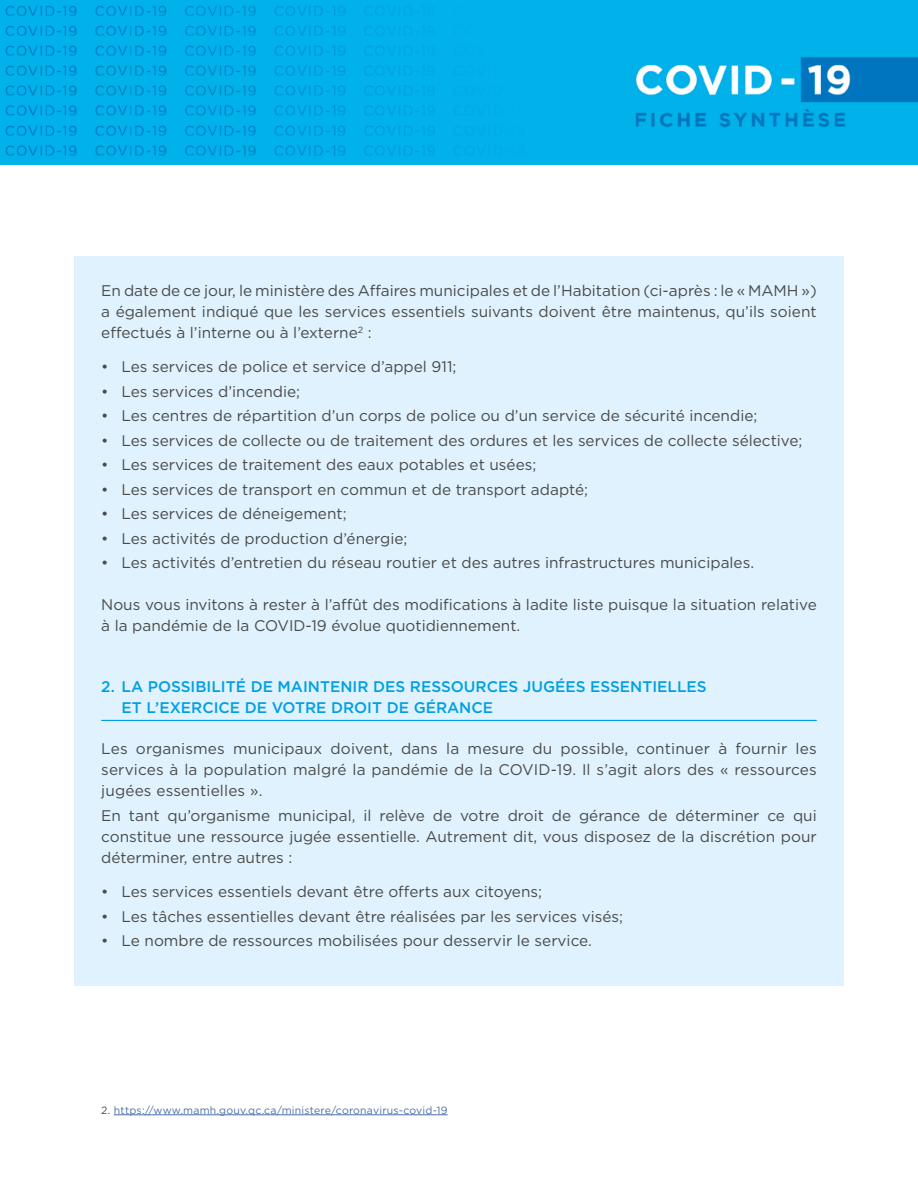
<style>
.page{position:relative;width:918px;height:1188px;background:#fff}
.page>*{position:absolute;margin:0;border:0;box-sizing:border-box;transform-origin:0 0}
.t1{font:15.3px/21px "Gotham";color:#4a4a49;text-align:justify}
.t2{font:500 15.3px/21px "Gotham";color:#009fe3}
.t3{font:10.5px "Gotham";letter-spacing:.02em;color:#4a6eaa}
.s1{color:#4a4a49}
</style>
<div class="page">
<img style="left:0;top:0;width:918px;height:165px">
<div style="left:74px;top:256px;width:770px;height:730px;background:#dff2fd"></div>
<hr style="left:101px;top:720px;width:716px;height:1px;background:#009fe3">
<hr style="left:114px;top:1115px;width:334px;height:1px;background:#4a6eaa">
<p class="t1" style="left:101px;top:280px;width:717px">En date de ce jour, le ministère des Affaires municipales et de l’Habitation (ci-après : le « MAMH ») a également indiqué que les services essentiels suivants doivent être maintenus, qu’ils soient effectués à l’interne ou à l’externe<sup>2</sup> :</p>
<p class="t1" style="left:101px;top:356px;width:357px">• Les services de police et service d’appel 911;</p>
<p class="t1" style="left:101px;top:381px;width:200px">• Les services d’incendie;</p>
<p class="t1" style="left:101px;top:405px;width:658px">• Les centres de répartition d’un corps de police ou d’un service de sécurité incendie;</p>
<p class="t1" style="left:101px;top:430px;width:703px">• Les services de collecte ou de traitement des ordures et les services de collecte sélective;</p>
<p class="t1" style="left:101px;top:454px;width:437px">• Les services de traitement des eaux potables et usées;</p>
<p class="t1" style="left:101px;top:479px;width:488px">• Les services de transport en commun et de transport adapté;</p>
<p class="t1" style="left:101px;top:503px;width:247px">• Les services de déneigement;</p>
<p class="t1" style="left:101px;top:528px;width:308px">• Les activités de production d’énergie;</p>
<p class="t1" style="left:101px;top:552px;width:654px">• Les activités d’entretien du réseau routier et des autres infrastructures municipales.</p>
<p class="t1" style="left:101px;top:593px;width:717px">Nous vous invitons à rester à l’affût des modifications à ladite liste puisque la situation relative à la pandémie de la COVID-19 évolue quotidiennement.</p>
<p class="t2" style="left:121px;top:676px;width:587px;text-indent:-20px">2. LA POSSIBILITÉ DE MAINTENIR DES RESSOURCES JUGÉES ESSENTIELLES<br>ET L’EXERCICE DE VOTRE DROIT DE GÉRANCE</p>
<p class="t1" style="left:101px;top:738px;width:717px">Les organismes municipaux doivent, dans la mesure du possible, continuer à fournir les services à la population malgré la pandémie de la COVID-19. Il s’agit alors des « ressources jugées essentielles ».</p>
<p class="t1" style="left:101px;top:805px;width:717px">En tant qu’organisme municipal, il relève de votre droit de gérance de déterminer ce qui constitue une ressource jugée essentielle. Autrement dit, vous disposez de la discrétion pour déterminer, entre autres :</p>
<p class="t1" style="left:101px;top:881px;width:442px">• Les services essentiels devant être offerts aux citoyens;</p>
<p class="t1" style="left:101px;top:906px;width:523px">• Les tâches essentielles devant être réalisées par les services visés;</p>
<p class="t1" style="left:101px;top:930px;width:492px">• Le nombre de ressources mobilisées pour desservir le service.</p>
<p class="t3" style="left:101px;top:1103px;width:348px"><span class="s1">2.</span> https://www.mamh.gouv.qc.ca/ministere/coronavirus-covid-19</p>
</div>
